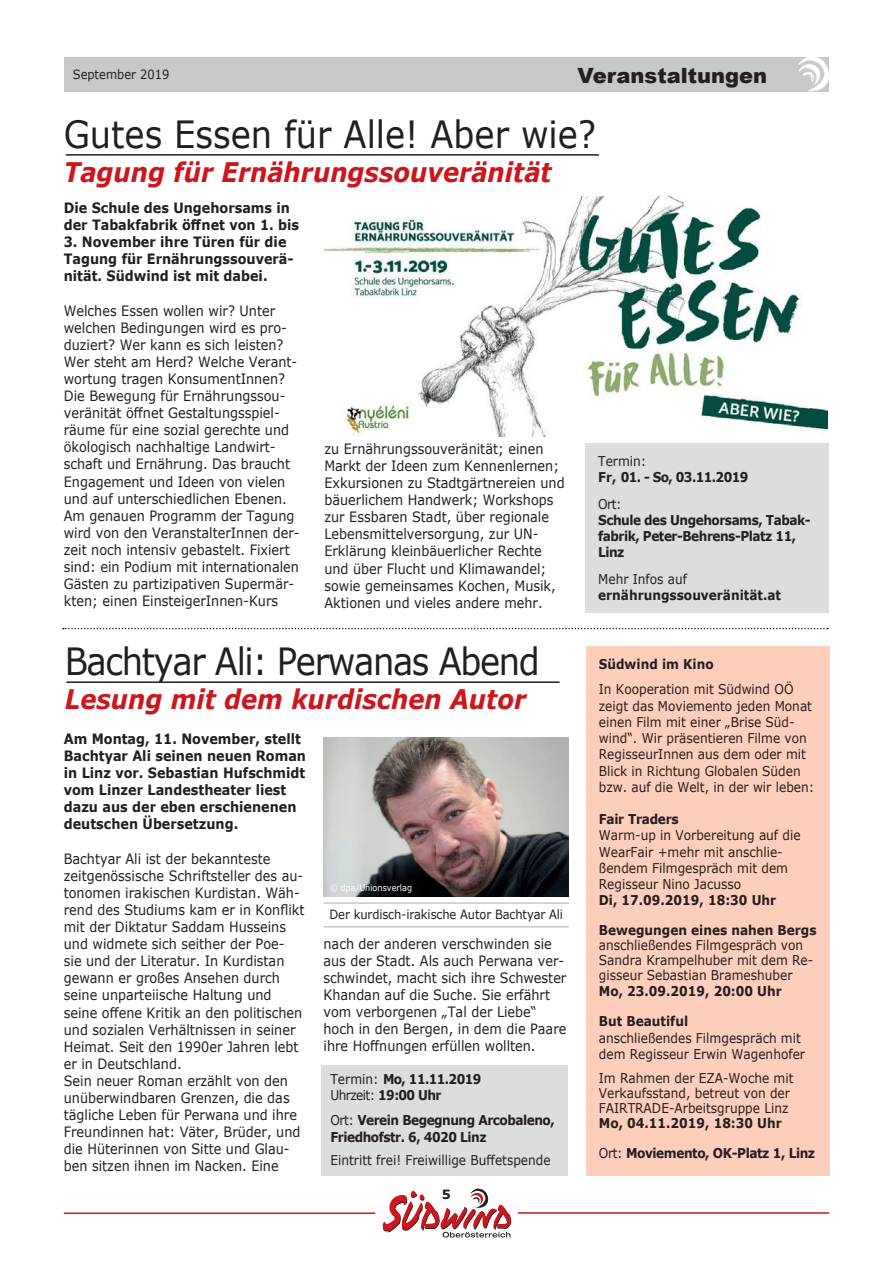
<style>
.page{position:relative;width:893px;height:1263px;background:#fff}
.page>*{position:absolute;margin:0;border:0;box-sizing:border-box;transform-origin:0 0}
.t1{font:37.5px "Verdana";color:#231f20;scale:.9 1}
.t2{font:37.5px "Verdana";letter-spacing:-.04em;color:#231f20;scale:.9 1}
.t3{font:italic 700 27px "Verdana";color:#cd151d;scale:.9 1}
.t4{font:900 21px "Arial";color:#231f20}
.t5{font:14.25px/17.1px "Verdana";color:#231f20;scale:.9 1}
.t6{font:700 14.25px/17.1px "Verdana";color:#231f20;scale:.9 1}
.t7{font:13.5px/16.2px "Verdana";color:#231f20;scale:.9 1}
.t8{font:700 13.5px/16.2px "Verdana";color:#231f20;scale:.9 1}
.t9{font:700 13.5px/16.2px "Verdana";letter-spacing:-.04em;color:#231f20;scale:.9 1}
.t10{font:700 13.5px/16.2px "Verdana";letter-spacing:-.02em;color:#231f20;scale:.9 1}
.t11{font:700 13.5px/16.2px "Verdana";letter-spacing:-.05em;color:#231f20;scale:.9 1}
.t12{font:12.75px "Verdana";letter-spacing:-.01em;color:#231f20;scale:.9 1}
.t13{font:700 12.75px "Verdana";color:#231f20}
.t14{font:9px "Verdana";color:#fff;scale:.9 1}
.s1{font-weight:400}
.s2{font-weight:700}
</style>
<div class="page">
<div style="left:64px;top:57px;width:764px;height:35px;background:#c7c8ca"></div>
<svg style="left:383px;top:1188px;width:128px;height:49px"></svg>
<hr style="left:64px;top:1212px;width:311px;height:2px;background:#cd151d">
<hr style="left:518px;top:1212px;width:311px;height:2px;background:#cd151d">
<img style="left:798px;top:57px;width:31px;height:34px">
<hr style="left:66px;top:154px;width:533px;height:2px;background:#231f20">
<svg style="left:63px;top:628px;width:765px;height:1px"></svg>
<img style="left:324px;top:196px;width:504px;height:241px">
<div style="left:586px;top:646px;width:243px;height:530px;background:#fccebb"></div>
<div style="left:585px;top:443px;width:244px;height:170px;background:#dcdddf"></div>
<div style="left:322px;top:1065px;width:246px;height:110px;background:#dcdddf"></div>
<hr style="left:66px;top:681px;width:493px;height:2px;background:#231f20">
<img style="left:323px;top:737px;width:246px;height:160px">
<hr style="left:323px;top:902px;width:246px;height:2px;background:#c7c8ca">
<hr style="left:323px;top:926px;width:246px;height:1px;background:#c7c8ca">
<p class="t12" style="left:73px;top:66px;width:109px">September 2019</p>
<h3 class="t4" style="left:578px;top:60px;width:191px">Veranstaltungen</h3>
<h1 class="t1" style="left:64px;top:108px;width:593px">Gutes Essen für Alle! Aber wie?</h1>
<h2 class="t3" style="left:64px;top:153px;width:544px">Tagung für Ernährungssouveränität</h2>
<p class="t6" style="left:64px;top:199px;width:263px">Die Schule des Ungehorsams in der Tabakfabrik öffnet von 1. bis</p>
<p class="t6" style="left:64px;top:233px;width:257px">3. November ihre Türen für die<br>Tagung für Ernährungssouverä&shy;nität. Südwind ist mit dabei.</p>
<p class="t5" style="left:64px;top:302px;width:264px">Welches Essen wollen wir? Unter welchen Bedingungen wird es pro&shy;duziert? Wer kann es sich leisten?<br>Wer steht am Herd? Welche Verant&shy;wortung tragen KonsumentInnen?<br>Die Bewegung für Ernährungssou&shy;veränität öffnet Gestaltungsspiel&shy;räume für eine sozial gerechte und ökologisch nachhaltige Landwirt&shy;schaft und Ernährung. Das braucht Engagement und Ideen von vielen und auf unterschiedlichen Ebenen.<br>Am genauen Programm der Tagung wird von den VeranstalterInnen der&shy;zeit noch intensiv gebastelt. Fixiert sind: ein Podium mit internationalen Gästen zu partizipativen Supermär&shy;kten; einen EinsteigerInnen-Kurs</p>
<p class="t5" style="left:324px;top:440px;width:268px">zu Ernährungssouveränität; einen Markt der Ideen zum Kennenlernen; Exkursionen zu Stadtgärtnereien und bäuerlichem Handwerk; Workshops zur Essbaren Stadt, über regionale Lebensmittelversorgung, zur UN-Erklärung kleinbäuerlicher Rechte und über Flucht und Klimawandel; sowie gemeinsames Kochen, Musik, Aktionen und vieles andere mehr.</p>
<p class="t7" style="left:598px;top:453px;width:55px">Termin:</p>
<p class="t11" style="left:598px;top:469px;width:168px">Fr, 01. - So, 03.11.2019</p>
<p class="t7" style="left:598px;top:496px;width:28px">Ort:</p>
<p class="t9" style="left:598px;top:512px;width:237px">Schule des Ungehorsams, Tabak&shy;fabrik, Peter-Behrens-Platz 11,<br>Linz</p>
<p class="t7" style="left:598px;top:571px;width:100px">Mehr Infos auf</p>
<p class="t8" style="left:598px;top:587px;width:205px">ernährungssouveränität.at</p>
<h1 class="t2" style="left:65px;top:635px;width:529px">Bachtyar Ali: Perwanas Abend</h1>
<h2 class="t3" style="left:65px;top:680px;width:514px">Lesung mit dem kurdischen Autor</h2>
<p class="t6" style="left:64px;top:730px;width:271px">Am Montag, 11. November, stellt<br>Bachtyar Ali seinen neuen Roman in Linz vor. Sebastian Hufschmidt vom Linzer Landestheater liest dazu aus der eben erschienenen deutschen Übersetzung.</p>
<p class="t5" style="left:64px;top:850px;width:269px">Bachtyar Ali ist der bekannteste zeitgenössische Schriftsteller des au&shy;tonomen irakischen Kurdistan. Wäh&shy;rend des Studiums kam er in Konflikt mit der Diktatur Saddam Husseins und widmete sich seither der Poe&shy;sie und der Literatur. In Kurdistan gewann er großes Ansehen durch seine unparteiische Haltung und seine offene Kritik an den politischen und sozialen Verhältnissen in seiner Heimat. Seit den 1990er Jahren lebt er in Deutschland.<br>Sein neuer Roman erzählt von den unüberwindbaren Grenzen, die das tägliche Leben für Perwana und ihre Freundinnen hat: Väter, Brüder, und die Hüterinnen von Sitte und Glau&shy;ben sitzen ihnen im Nacken. Eine</p>
<p class="t14" style="left:330px;top:882px;width:93px">© dpa/Unionsverlag</p>
<p class="t12" style="left:330px;top:905px;width:261px">Der kurdisch-irakische Autor Bachtyar Ali</p>
<p class="t5" style="left:323px;top:935px;width:271px">nach der anderen verschwinden sie aus der Stadt. Als auch Perwana ver&shy;schwindet, macht sich ihre Schwester Khandan auf die Suche. Sie erfährt vom verborgenen „Tal der Liebe“ hoch in den Bergen, in dem die Paare ihre Hoffnungen erfüllen wollten.</p>
<p class="t11" style="left:330px;top:1070px;width:169px"><span class="s1">Termin:</span> Mo, 11.11.2019<br><span class="s1">Uhrzeit:</span> 19:00 Uhr</p>
<p class="t9" style="left:330px;top:1112px;width:251px"><span class="s1">Ort:</span> Verein Begegnung Arcobaleno,<br>Friedhofstr. 6, 4020 Linz</p>
<p class="t7" style="left:330px;top:1152px;width:246px">Eintritt frei! Freiwillige Buffetspende</p>
<p class="t13" style="left:442px;top:1186px;width:11px">5</p>
<p class="t8" style="left:599px;top:656px;width:129px">Südwind im Kino</p>
<p class="t7" style="left:599px;top:681px;width:241px">In Kooperation mit Südwind OÖ zeigt das Moviemento jeden Monat einen Film mit einer „Brise Süd&shy;wind“. Wir präsentieren Filme von<br>RegisseurInnen aus dem oder mit<br>Blick in Richtung Globalen Süden bzw. auf die Welt, in der wir leben:</p>
<p class="t10" style="left:599px;top:811px;width:90px">Fair Traders</p>
<p class="t7" style="left:599px;top:827px;width:226px">Warm-up in Vorbereitung auf die<br>WearFair +mehr mit anschlie&shy;ßendem Filmgespräch mit dem<br>Regisseur Nino Jacusso</p>
<p class="t8" style="left:599px;top:892px;width:199px">Di, 17.09.2019, 18:30 Uhr</p>
<p class="t8" style="left:599px;top:922px;width:243px">Bewegungen eines nahen Bergs</p>
<p class="t7" style="left:599px;top:937px;width:240px;line-height:15px">anschließendes Filmgespräch von<br>Sandra Krampelhuber mit dem Re&shy;gisseur Sebastian Brameshuber</p>
<p class="t8" style="left:599px;top:983px;width:205px">Mo, 23.09.2019, 20:00 Uhr</p>
<p class="t8" style="left:599px;top:1013px;width:101px">But Beautiful</p>
<p class="t7" style="left:599px;top:1029px;width:231px">anschließendes Filmgespräch mit dem Regisseur Erwin Wagenhofer</p>
<p class="t7" style="left:599px;top:1070px;width:218px;line-height:15px">Im Rahmen der EZA-Woche mit<br>Verkaufsstand, betreut von der<br>FAIRTRADE-Arbeitsgruppe Linz</p>
<p class="t8" style="left:599px;top:1114px;width:205px">Mo, 04.11.2019, 18:30 Uhr</p>
<p class="t10" style="left:599px;top:1144px;width:242px"><span class="s1">Ort:</span> Moviemento, OK-Platz 1, Linz</p>
<p class="t10" style="left:599px;top:970px;width:216px"><span class="s1">Termin:</span> Do-Fr, 11.-12.04.2019<br><span class="s1">Beginn:</span> 9:00 Uhr</p>
<p class="t8" style="left:628px;top:1019px;width:158px;text-indent:-29px"><span class="s1">Ort:</span> bifeb, Bürglstein 1-7<br>Strobl/St.Wolfgang</p>
<p class="t7" style="left:599px;top:1067px;width:199px">Anmeldung bis 4.4.2019 bei: gudrun.glocker@oegb.at</p>
<p class="t7" style="left:599px;top:1116px;width:226px"><span class="s2">Kosten:</span> Unterkunft und Verpfle-</p>
</div>
